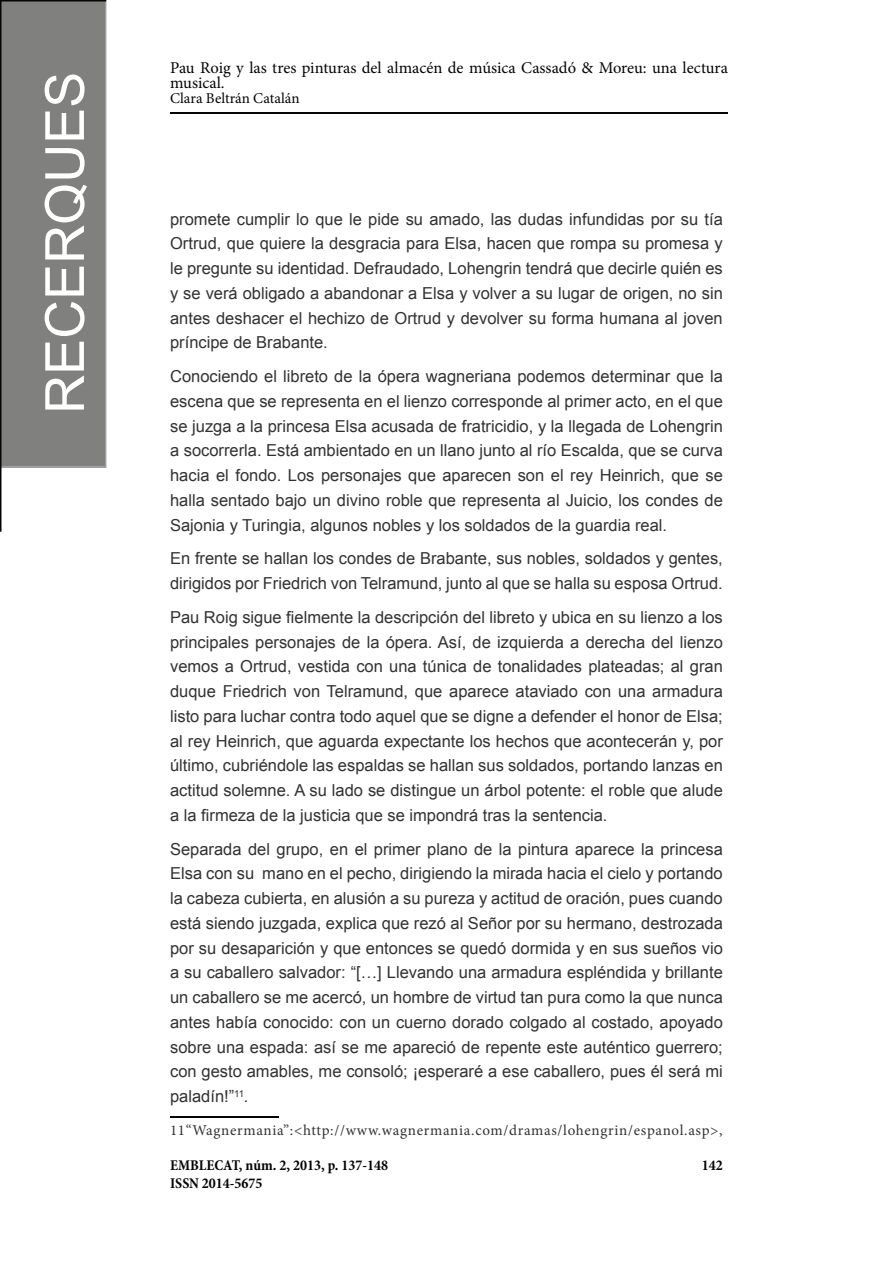
<style>
.page{position:relative;width:893px;height:1263px;background:#fff}
.page>*{position:absolute;margin:0;border:0;box-sizing:border-box;transform-origin:0 0}
.t1{font:54px "Arial";color:#fff}
.t2{font:16.5px/24.8px "Arial";color:#313232;text-align:justify}
.t3{font:16.5px/15px "Minion Pro";color:#040503}
.t4{font:15px "Minion Pro";letter-spacing:.045em;color:#313232}
.t5{font:700 condensed 15px "Minion Pro";color:#040503}
.t6{font:15px "Minion Pro";color:#040503}
.s1{font-style:italic}
</style>
<div class="page">
<div style="left:2px;top:2px;width:104px;height:465px;background:#80807f"></div>
<hr style="left:170px;top:112px;width:558px;height:2px;background:#040503">
<hr style="left:170px;top:1117px;width:108px;height:1px;background:#040503">
<h1 class="t1" style="left:30px;top:414px;width:344px;rotate:-90deg">RECERQUES</h1>
<p class="t3" style="left:170px;top:61px;width:559px">Pau Roig y las tres pinturas del almacén de música Cassadó &amp; Moreu: una lectura musical.</p>
<p class="t6" style="left:170px;top:89px;width:131px">Clara Beltrán Catalán</p>
<p class="t2" style="left:170px;top:207px;width:554px">promete cumplir lo que le pide su amado, las dudas infundidas por su tía Ortrud, que quiere la desgracia para Elsa, hacen que rompa su promesa y le pregunte su identidad. Defraudado, Lohengrin tendrá que decirle quién es y se verá obligado a abandonar a Elsa y volver a su lugar de origen, no sin antes deshacer el hechizo de Ortrud y devolver su forma humana al joven príncipe de Brabante.</p>
<p class="t2" style="left:170px;top:364px;width:554px">Conociendo el libreto de la ópera wagneriana podemos determinar que la escena que se representa en el lienzo corresponde al primer acto, en el que se juzga a la princesa Elsa acusada de fratricidio, y la llegada de Lohengrin a socorrerla. Está ambientado en un llano junto al río Escalda, que se curva hacia el fondo. Los personajes que aparecen son el rey Heinrich, que se halla sentado bajo un divino roble que representa al Juicio, los condes de Sajonia y Turingia, algunos nobles y los soldados de la guardia real.</p>
<p class="t2" style="left:170px;top:546px;width:554px">En frente se hallan los condes de Brabante, sus nobles, soldados y gentes, dirigidos por Friedrich von Telramund, junto al que se halla su esposa Ortrud.</p>
<p class="t2" style="left:170px;top:605px;width:554px">Pau Roig sigue fielmente la descripción del libreto y ubica en su lienzo a los principales personajes de la ópera. Así, de izquierda a derecha del lienzo vemos a Ortrud, vestida con una túnica de tonalidades plateadas; al gran duque Friedrich von Telramund, que aparece ataviado con una armadura listo para luchar contra todo aquel que se digne a defender el honor de Elsa; al rey Heinrich, que aguarda expectante los hechos que acontecerán y, por último, cubriéndole las espaldas se hallan sus soldados, portando lanzas en actitud solemne. A su lado se distingue un árbol potente: el roble que alude a la firmeza de la justicia que se impondrá tras la sentencia.</p>
<p class="t2" style="left:170px;top:837px;width:554px">Separada del grupo, en el primer plano de la pintura aparece la princesa Elsa con su mano en el pecho, dirigiendo la mirada hacia el cielo y portando la cabeza cubierta, en alusión a su pureza y actitud de oración, pues cuando está siendo juzgada, explica que rezó al Señor por su hermano, destrozada por su desaparición y que entonces se quedó dormida y en sus sueños vio a su caballero salvador: “[…] Llevando una armadura espléndida y brillante un caballero se me acercó, un hombre de virtud tan pura como la que nunca antes había conocido: con un cuerno dorado colgado al costado, apoyado sobre una espada: así se me apareció de repente este auténtico guerrero; con gesto amables, me consoló; ¡esperaré a ese caballero, pues él será mi paladín!”<sup>11</sup><span class="s1">.</span></p>
<p class="t4" style="left:170px;top:1120px;width:554px">11“Wagnermania”:&lt;http://www.wagnermania.com/dramas/lohengrin/espanol.asp&gt;,</p>
<p class="t5" style="left:170px;top:1155px;width:220px">EMBLECAT, núm. 2, 2013, p. 137-148</p>
<p class="t5" style="left:702px;top:1155px;width:22px">142</p>
<p class="t5" style="left:170px;top:1173px;width:94px">ISSN 2014-5675</p>
</div>
